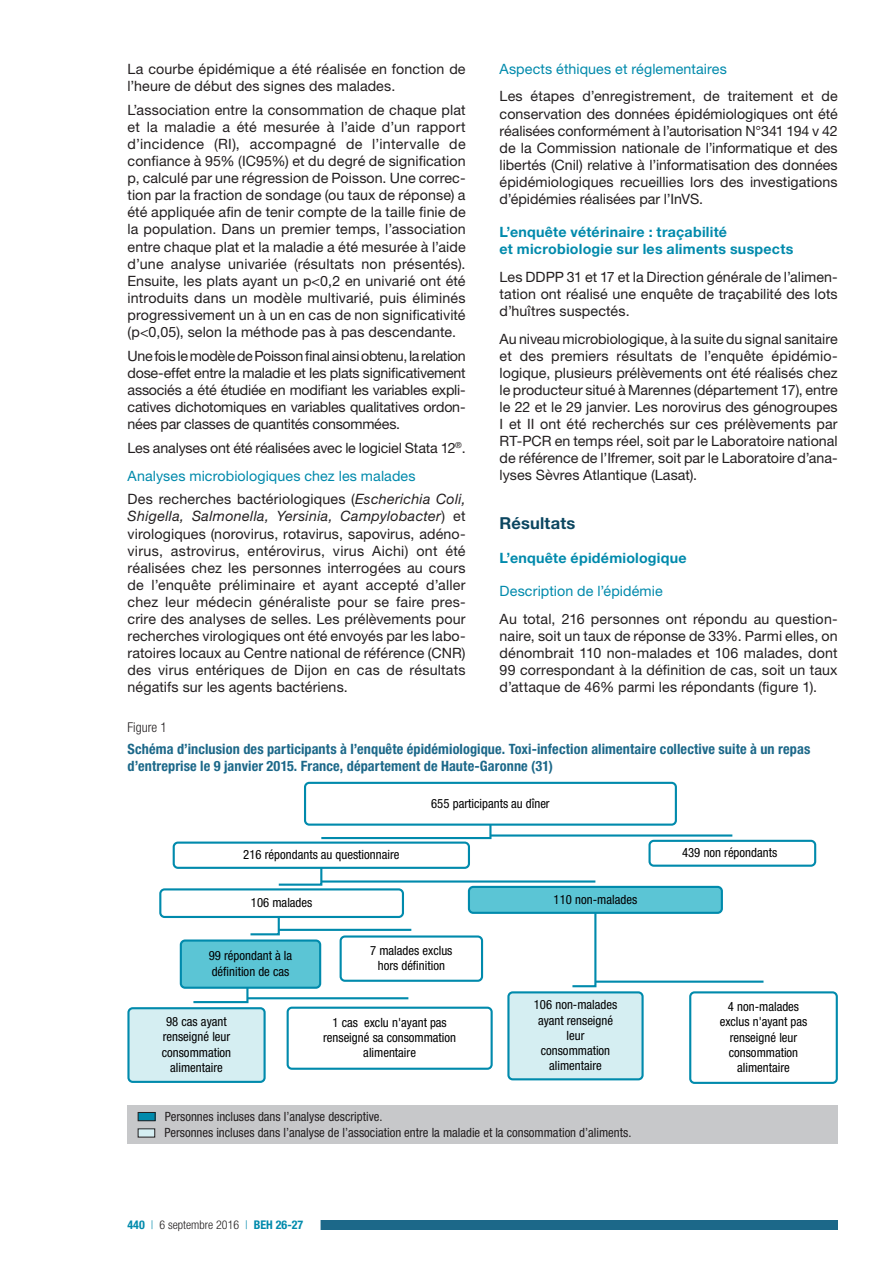
<style>
.page{position:relative;width:893px;height:1263px;background:#fff}
.page>*{position:absolute;margin:0;border:0;box-sizing:border-box;transform-origin:0 0}
.t1{font:700 16.5px "Helvetica Neue LT Std";letter-spacing:.01em;color:#0b4660}
.t2{font:14.25px/17.1px "Helvetica Neue LT Std";letter-spacing:.005em;color:#231f20;text-align:justify}
.t3{font:700 condensed 14.25px/17.1px "Helvetica Neue LT Std";letter-spacing:.01em;color:#1c6889}
.t4{font:700 14.25px/17.1px "Helvetica Neue LT Std";letter-spacing:.015em;color:#008aac}
.t5{font:14.25px "Helvetica Neue LT Std";letter-spacing:.005em;color:#008aac}
.t6{font:300 condensed 13.5px "Helvetica Neue LT Std";color:#231f20}
.t7{font:condensed 12.75px/15.3px "Helvetica Neue LT Std";color:#000001;text-align:center}
.t8{font:condensed 12.75px/16.4px "Helvetica Neue LT Std";color:#231f20}
.t9{font:300 condensed 12px "Helvetica Neue LT Std";color:#231f20}
.s1{color:#008aac}
.s2{font-style:italic}
.s3{font-weight:700;color:#008aac}
</style>
<div class="page">
<div style="left:310px;top:1221px;width:528px;height:9px;background:#1c6889"></div>
<div style="left:110px;top:1219px;width:211px;height:12px;background:#fff"></div>
<div style="left:304px;top:782px;width:373px;height:44px;border:2px solid #008aac;border-radius:4px"></div>
<div style="left:173px;top:841px;width:297px;height:28px;border:2px solid #008aac;border-radius:4px"></div>
<div style="left:159px;top:888px;width:245px;height:30px;border:2px solid #008aac;border-radius:4px"></div>
<div style="left:181px;top:940px;width:139px;height:48px;background:#5bc5d5;border-radius:4px"></div>
<div style="left:180px;top:939px;width:141px;height:50px;border:2px solid #008aac;border-radius:4px"></div>
<div style="left:340px;top:935px;width:143px;height:47px;border:2px solid #008aac;border-radius:4px"></div>
<div style="left:469px;top:887px;width:253px;height:26px;background:#5bc5d5;border-radius:4px"></div>
<div style="left:468px;top:886px;width:255px;height:28px;border:2px solid #008aac;border-radius:4px"></div>
<div style="left:648px;top:840px;width:168px;height:27px;border:2px solid #008aac;border-radius:4px"></div>
<div style="left:128px;top:1008px;width:137px;height:74px;background:#d5eef2;border-radius:4px"></div>
<div style="left:128px;top:1007px;width:138px;height:76px;border:2px solid #008aac;border-radius:4px"></div>
<div style="left:287px;top:1007px;width:206px;height:63px;border:2px solid #008aac;border-radius:4px"></div>
<div style="left:508px;top:992px;width:135px;height:87px;background:#d5eef2;border-radius:4px"></div>
<div style="left:507px;top:991px;width:137px;height:89px;border:2px solid #008aac;border-radius:4px"></div>
<div style="left:689px;top:991px;width:149px;height:93px;border:2px solid #008aac;border-radius:4px"></div>
<svg style="left:570px;top:911px;width:27px;height:77px"></svg>
<hr style="left:595px;top:980px;width:168px;height:3px;background:#008aac">
<svg style="left:319px;top:823px;width:174px;height:17px"></svg>
<hr style="left:490px;top:834px;width:242px;height:2px;background:#008aac">
<svg style="left:277px;top:866px;width:46px;height:20px"></svg>
<hr style="left:321px;top:880px;width:274px;height:2px;background:#008aac">
<svg style="left:248px;top:915px;width:33px;height:21px"></svg>
<hr style="left:279px;top:929px;width:132px;height:2px;background:#008aac">
<svg style="left:191px;top:986px;width:59px;height:18px"></svg>
<hr style="left:247px;top:997px;width:161px;height:2px;background:#008aac">
<div style="left:128px;top:1106px;width:710px;height:38px;background:#c7c8ca"></div>
<div style="left:138px;top:1112px;width:17px;height:9px;background:#008aac"></div>
<div style="left:138px;top:1112px;width:17px;height:9px;border:1px solid #231f20"></div>
<div style="left:138px;top:1129px;width:17px;height:8px;background:#d5eef2"></div>
<p class="t2" style="left:128px;top:60px;width:340px">La courbe épidémique a été réalisée en fonction de l’heure de début des signes des malades.</p>
<p class="t2" style="left:128px;top:101px;width:340px">L’association entre la consommation de chaque plat et la maladie a été mesurée à l’aide d’un rapport d’incidence (RI), accompagné de l’intervalle de confiance à 95% (IC95%) et du degré de signification p, calculé par une régression de Poisson. Une correc&shy;tion par la fraction de sondage (ou taux de réponse) a été appliquée afin de tenir compte de la taille finie de la population. Dans un premier temps, l’association entre chaque plat et la maladie a été mesurée à l’aide d’une analyse univariée (résultats non présentés).<br>Ensuite, les plats ayant un p&lt;0,2 en univarié ont été introduits dans un modèle multivarié, puis éliminés progressivement un à un en cas de non significativité (p&lt;0,05), selon la méthode pas à pas descendante.</p>
<p class="t2" style="left:128px;top:347px;width:340px">Une fois le modèle de Poisson final ainsi obtenu, la relation dose-effet entre la maladie et les plats significativement associés a été étudiée en modifiant les variables expli&shy;catives dichotomiques en variables qualitatives ordon&shy;nées par classes de quantités consommées.</p>
<p class="t2" style="left:128px;top:434px;width:340px;line-height:27.8px">Les analyses ont été réalisées avec le logiciel Stata 12<sup>®</sup>.<br><span class="s1">Analyses microbiologiques chez les malades</span></p>
<p class="t2" style="left:128px;top:490px;width:340px">Des recherches bactériologiques (<span class="s2">Escherichia Coli, Shigella, Salmonella, Yersinia, Campylobacter</span>) et virologiques (norovirus, rotavirus, sapovirus, adéno&shy;virus, astrovirus, entérovirus, virus Aichi) ont été réalisées chez les personnes interrogées au cours de l’enquête préliminaire et ayant accepté d’aller chez leur médecin généraliste pour se faire pres&shy;crire des analyses de selles. Les prélèvements pour recherches virologiques ont été envoyés par les labo&shy;ratoires locaux au Centre national de référence (CNR) des virus entériques de Dijon en cas de résultats négatifs sur les agents bactériens.</p>
<p class="t5" style="left:500px;top:60px;width:229px">Aspects éthiques et réglementaires</p>
<p class="t2" style="left:500px;top:88px;width:340px">Les étapes d’enregistrement, de traitement et de conservation des données épidémiologiques ont été réalisées conformément à l’autorisation N°341 194 v 42 de la Commission nationale de l’informatique et des libertés (Cnil) relative à l’informatisation des données épidémiologiques recueillies lors des investigations d’épidémies réalisées par l’InVS.</p>
<p class="t4" style="left:500px;top:223px;width:295px">L’enquête vétérinaire : traçabilité<br>et microbiologie sur les aliments suspects</p>
<p class="t2" style="left:500px;top:268px;width:340px">Les DDPP 31 et 17 et la Direction générale de l’alimen&shy;tation ont réalisé une enquête de traçabilité des lots d’huîtres suspectés.</p>
<p class="t2" style="left:500px;top:330px;width:340px">Au niveau microbiologique, à la suite du signal sanitaire et des premiers résultats de l’enquête épidémio&shy;logique, plusieurs prélèvements ont été réalisés chez le producteur situé à Marennes (département 17), entre le 22 et le 29 janvier. Les norovirus des génogroupes I et II ont été recherchés sur ces prélèvements par RT-PCR en temps réel, soit par le Laboratoire national de référence de l’Ifremer, soit par le Laboratoire d’ana&shy;lyses Sèvres Atlantique (Lasat).</p>
<p class="t1" style="left:500px;top:513px;width:77px">Résultats</p>
<p class="t4" style="left:500px;top:549px;width:189px">L’enquête épidémiologique</p>
<p class="t5" style="left:500px;top:583px;width:165px">Description de l’épidémie</p>
<p class="t2" style="left:500px;top:610px;width:340px">Au total, 216 personnes ont répondu au question&shy;naire, soit un taux de réponse de 33%. Parmi elles, on dénombrait 110 non-malades et 106 malades, dont 99 correspondant à la définition de cas, soit un taux d’attaque de 46% parmi les répondants (figure 1).</p>
<p class="t6" style="left:128px;top:720px;width:41px">Figure 1</p>
<p class="t3" style="left:128px;top:740px;width:684px">Schéma d’inclusion des participants à l’enquête épidémiologique. Toxi-infection alimentaire collective suite à un repas d’entreprise le 9 janvier 2015. France, département de Haute-Garonne (31)</p>
<p class="t7" style="left:431px;top:795px;width:120px">655 participants au dîner</p>
<p class="t7" style="left:682px;top:845px;width:97px">439 non répondants</p>
<p class="t7" style="left:251px;top:895px;width:63px">106 malades</p>
<p class="t7" style="left:243px;top:847px;width:158px">216 répondants au questionnaire</p>
<p class="t7" style="left:554px;top:891px;width:85px">110 non-malades</p>
<p class="t7" style="left:209px;top:948px;width:85px;text-align:left">99 répondant à la définition de cas</p>
<p class="t7" style="left:162px;top:1014px;width:71px">98 cas ayant renseigné leur consommation alimentaire</p>
<p class="t7" style="left:370px;top:943px;width:84px">7 malades exclus hors définition</p>
<p class="t7" style="left:323px;top:1014px;width:134px">1 cas exclu n'ayant pas renseigné sa consommation alimentaire</p>
<p class="t7" style="left:534px;top:997px;width:85px">106 non-malades ayant renseigné leur consommation alimentaire</p>
<p class="t8" style="left:164px;top:1108px;width:468px">Personnes incluses dans l’analyse descriptive.<br>Personnes incluses dans l’analyse de l’association entre la maladie et la consommation d’aliments.</p>
<p class="t9" style="left:128px;top:1218px;width:177px"><span class="s3">440</span> <span class="s1">|</span> 6 septembre 2016 <span class="s1">|</span> <span class="s3">BEH 26-27</span></p>
<p class="t7" style="left:720px;top:999px;width:89px">4 non-malades exclus n'ayant pas renseigné leur consommation alimentaire</p>
</div>
